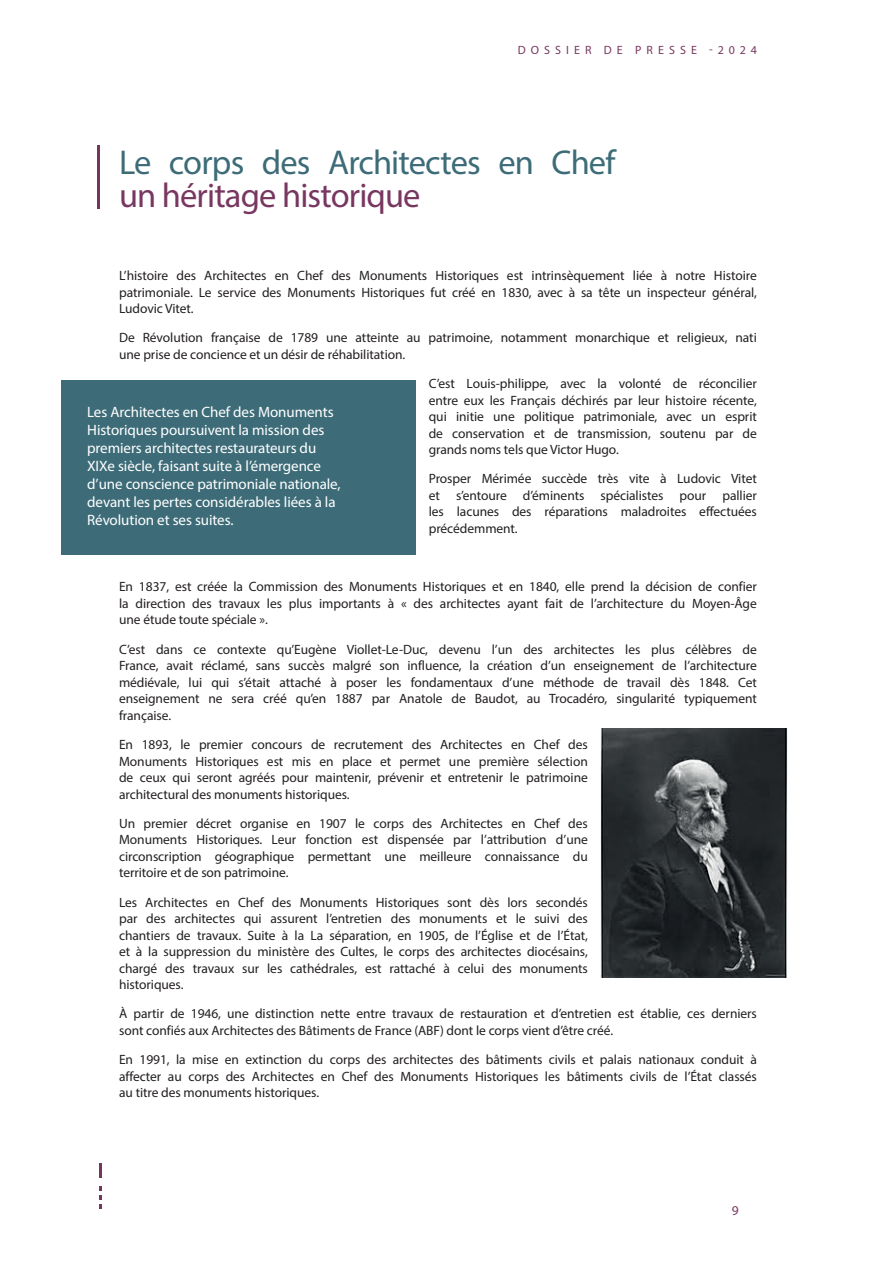
<style>
.page{position:relative;width:893px;height:1263px;background:#fff}
.page>*{position:absolute;margin:0;border:0;box-sizing:border-box;transform-origin:0 0}
.t1{font:34.5px/33px "Myriad Pro";letter-spacing:-.025em;color:#3d6c78}
.BlocCouleur1{font:15px/18px "Myriad Pro";letter-spacing:-.005em;color:#fff}
.t2{font:13.5px/16.5px "Myriad Pro";letter-spacing:-.005em;color:#231f20;text-align:justify}
.t3{font:13.5px "Myriad Pro";color:#783760}
.t4{font:12px "Myriad Pro";letter-spacing:.42em;color:#783760}
.s1{color:#783760}
</style>
<div class="page">
<div style="left:62px;top:381px;width:354px;height:174px;background:#3d6c78"></div>
<img style="left:601px;top:728px;width:186px;height:249px">
<svg style="left:100px;top:1163px;width:2px;height:14px"></svg>
<svg style="left:100px;top:1186px;width:2px;height:23px"></svg>
<hr style="left:98px;top:145px;width:2px;height:64px;background:#76355e">
<p class="t4" style="left:518px;top:42px;width:240px">DOSSIER DE PRESSE -2024</p>
<p class="t1" style="left:119px;top:145px;width:498px">Le corps des Architectes en Chef <span class="s1">un héritage historique</span></p>
<p class="t2" style="left:119px;top:267px;width:639px">L’histoire des Architectes en Chef des Monuments Historiques est intrinsèquement liée à notre Histoire patrimoniale. Le service des Monuments Historiques fut créé en 1830, avec à sa tête un inspecteur général, Ludovic Vitet.</p>
<p class="t2" style="left:119px;top:329px;width:639px">De Révolution française de 1789 une atteinte au patrimoine, notamment monarchique et religieux, nati une prise de concience et un désir de réhabilitation.</p>
<p class="t2" style="left:429px;top:375px;width:330px">C’est Louis-philippe, avec la volonté de réconcilier entre eux les Français déchirés par leur histoire récente, qui initie une politique patrimoniale, avec un esprit de conservation et de transmission, soutenu par de grands noms tels que Victor Hugo.</p>
<p class="t2" style="left:429px;top:470px;width:330px">Prosper Mérimée succède très vite à Ludovic Vitet et s’entoure d’éminents spécialistes pour pallier les lacunes des réparations maladroites effectuées précédemment.</p>
<p class="BlocCouleur1" style="left:87px;top:403px;width:255px">Les Architectes en Chef des Monuments Historiques poursuivent la mission des premiers architectes restaurateurs du XIXe siècle, faisant suite à l’émergence d’une conscience patrimoniale nationale, devant les pertes considérables liées à la Révolution et ses suites.</p>
<p class="t2" style="left:119px;top:578px;width:639px">En 1837, est créée la Commission des Monuments Historiques et en 1840, elle prend la décision de confier la direction des travaux les plus importants à « des architectes ayant fait de l’architecture du Moyen-Âge une étude toute spéciale ».</p>
<p class="t2" style="left:119px;top:641px;width:639px">C’est dans ce contexte qu’Eugène Viollet-Le-Duc, devenu l’un des architectes les plus célèbres de France, avait réclamé, sans succès malgré son influence, la création d’un enseignement de l’architecture médiévale, lui qui s’était attaché à poser les fondamentaux d’une méthode de travail dès 1848. Cet enseignement ne sera créé qu’en 1887 par Anatole de Baudot, au Trocadéro, singularité typiquement française.</p>
<p class="t2" style="left:119px;top:736px;width:470px">En 1893, le premier concours de recrutement des Architectes en Chef des Monuments Historiques est mis en place et permet une première sélection de ceux qui seront agréés pour maintenir, prévenir et entretenir le patrimoine architectural des monuments historiques.</p>
<p class="t2" style="left:119px;top:815px;width:470px">Un premier décret organise en 1907 le corps des Architectes en Chef des Monuments Historiques. Leur fonction est dispensée par l’attribution d’une circonscription géographique permettant une meilleure connaissance du territoire et de son patrimoine.</p>
<p class="t2" style="left:119px;top:893px;width:470px">Les Architectes en Chef des Monuments Historiques sont dès lors secondés par des architectes qui assurent l’entretien des monuments et le suivi des chantiers de travaux. Suite à la La séparation, en 1905, de l’Église et de l’État, et à la suppression du ministère des Cultes, le corps des architectes diocésains, chargé des travaux sur les cathédrales, est rattaché à celui des monuments historiques.</p>
<p class="t2" style="left:119px;top:1005px;width:639px">À partir de 1946, une distinction nette entre travaux de restauration et d’entretien est établie, ces derniers sont confiés aux Architectes des Bâtiments de France (ABF) dont le corps vient d’être créé.</p>
<p class="t2" style="left:119px;top:1051px;width:639px">En 1991, la mise en extinction du corps des architectes des bâtiments civils et palais nationaux conduit à affecter au corps des Architectes en Chef des Monuments Historiques les bâtiments civils de l’État classés au titre des monuments historiques.</p>
<p class="t3" style="left:732px;top:1202px;width:8px">9</p>
</div>
